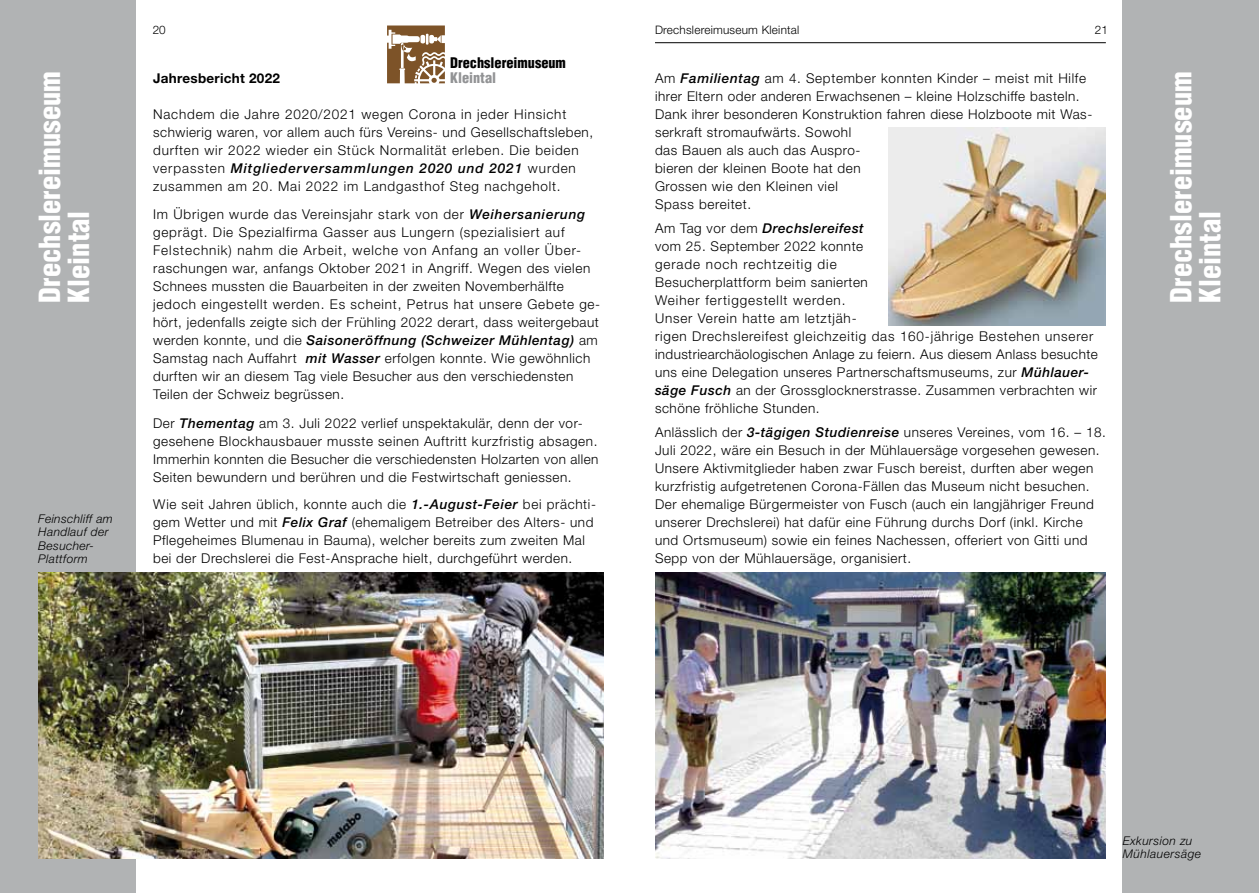
<style>
.page{position:relative;width:1259px;height:893px;background:#fff}
.page>*{position:absolute;margin:0;border:0;box-sizing:border-box;transform-origin:0 0}
.t1{font:900 condensed 28.5px/28.8px "Helvetica";color:#fff}
.t2{font:900 condensed 14.25px "Helvetica";color:#000}
.t3{font:900 condensed 14.25px "Helvetica";color:#929395}
.t4{font:300 13.5px/18px "Helvetica Neue";letter-spacing:.04em;color:#000}
.t5{font:300 13.5px/18px "Helvetica Neue";letter-spacing:.06em;color:#000}
.t6{font:700 13.5px "Helvetica Neue";letter-spacing:.02em;color:#000}
.t7{font:italic 300 12px/13.5px "Helvetica Neue";letter-spacing:.03em;color:#000}
.t8{font:300 11.7px "Helvetica Neue";letter-spacing:.02em;color:#000}
.s1{font-weight:500;font-style:italic}
</style>
<div class="page">
<hr style="left:655px;top:42px;width:451px;height:1px;background:#000">
<div style="left:0;top:0;width:136px;height:893px;background:#b1b3b4"></div>
<div style="left:1123px;top:0;width:136px;height:893px;background:#b1b3b4"></div>
<svg style="left:387px;top:26px;width:58px;height:57px"></svg>
<img style="left:38px;top:573px;width:566px;height:286px">
<img style="left:655px;top:572px;width:451px;height:287px">
<img style="left:889px;top:128px;width:216px;height:198px">
<p class="t8" style="left:153px;top:23px;width:15px">20</p>
<p class="t8" style="left:1095px;top:22px;width:15px">21</p>
<p class="t8" style="left:655px;top:23px;width:146px">Drechslereimuseum Kleintal</p>
<p class="t2" style="left:450px;top:54px;width:117px">Drechslereimuseum</p>
<p class="t3" style="left:450px;top:69px;width:48px">Kleintal</p>
<h1 class="t1" style="left:35px;top:303px;width:233px;rotate:-90deg">Drechslereimuseum<br>Kleintal</h1>
<p class="t4" style="left:655px;top:69px;width:439px">Am <span class="s1">Familientag</span> am 4. September konnten Kinder – meist mit Hilfe ihrer Eltern oder anderen Erwachsenen – kleine Holzschiffe basteln.<br>Dank ihrer besonderen Konstruktion fahren diese Holzboote mit Was&shy;serkraft stromaufwärts. Sowohl<br>das Bauen als auch das Auspro-<br>bieren der kleinen Boote hat den<br>Grossen wie den Kleinen viel<br>Spass bereitet.</p>
<p class="t6" style="left:153px;top:70px;width:128px">Jahresbericht 2022</p>
<p class="t5" style="left:153px;top:105px;width:441px">Nachdem die Jahre 2020/2021 wegen Corona in jeder Hinsicht schwierig waren, vor allem auch fürs Vereins- und Gesellschaftsleben, durften wir 2022 wieder ein Stück Normalität erleben. Die beiden verpassten <span class="s1">Mitgliederversammlungen 2020 und 2021</span> wurden zusammen am 20. Mai 2022 im Landgasthof Steg nachgeholt.</p>
<p class="t4" style="left:153px;top:205px;width:448px">Im Übrigen wurde das Vereinsjahr stark von der <span class="s1">Weihersanierung </span>geprägt. Die Spezialfirma Gasser aus Lungern (spezialisiert auf Felstechnik) nahm die Arbeit, welche von Anfang an voller Über&shy;raschungen war, anfangs Oktober 2021 in Angriff. Wegen des vielen Schnees mussten die Bauarbeiten in der zweiten Novemberhälfte jedoch eingestellt werden. Es scheint, Petrus hat unsere Gebete ge&shy;hört, jedenfalls zeigte sich der Frühling 2022 derart, dass weitergebaut werden konnte, und die <span class="s1">Saisoneröffnung (Schweizer Mühlentag)</span> am Samstag nach Auffahrt <span class="s1">mit Wasser</span> erfolgen konnte. Wie gewöhnlich durften wir an diesem Tag viele Besucher aus den verschiedensten Teilen der Schweiz begrüssen.</p>
<p class="t4" style="left:153px;top:414px;width:447px">Der <span class="s1">Thementag</span> am 3. Juli 2022 verlief unspektakulär, denn der vor&shy;gesehene Blockhausbauer musste seinen Auftritt kurzfristig absagen.<br>Immerhin konnten die Besucher die verschiedensten Holzarten von allen Seiten bewundern und berühren und die Festwirtschaft geniessen.</p>
<p class="t4" style="left:153px;top:495px;width:444px">Wie seit Jahren üblich, konnte auch die <span class="s1">1.-August-Feier</span> bei prächti&shy;gem Wetter und mit <span class="s1">Felix Graf</span> (ehemaligem Betreiber des Alters- und Pflegeheimes Blumenau in Bauma), welcher bereits zum zweiten Mal bei der Drechslerei die Fest-Ansprache hielt, durchgeführt werden.</p>
<p class="t4" style="left:655px;top:219px;width:444px">Am Tag vor dem <span class="s1">Drechslereifest<br></span>vom 25. September 2022 konnte<br>gerade noch rechtzeitig die<br>Besucherplattform beim sanierten<br>Weiher fertiggestellt werden.<br>Unser Verein hatte am letztjäh-<br>rigen Drechslereifest gleichzeitig das 160-jährige Bestehen unserer industriearchäologischen Anlage zu feiern. Aus diesem Anlass besuchte uns eine Delegation unseres Partnerschaftsmuseums, zur <span class="s1">Mühlauer&shy;säge Fusch</span> an der Grossglocknerstrasse. Zusammen verbrachten wir schöne fröhliche Stunden.</p>
<p class="t4" style="left:655px;top:423px;width:452px">Anlässlich der <span class="s1">3-tägigen Studienreise</span> unseres Vereines, vom 16. – 18.<br>Juli 2022, wäre ein Besuch in der Mühlauersäge vorgesehen gewesen.<br>Unsere Aktivmitglieder haben zwar Fusch bereist, durften aber wegen kurzfristig aufgetretenen Corona-Fällen das Museum nicht besuchen.<br>Der ehemalige Bürgermeister von Fusch (auch ein langjähriger Freund unserer Drechslerei) hat dafür eine Führung durchs Dorf (inkl. Kirche und Ortsmuseum) sowie ein feines Nachessen, offeriert von Gitti und Sepp von der Mühlauersäge, organisiert.</p>
<p class="t7" style="left:38px;top:512px;width:76px">Feinschliff am<br>Handlauf der<br>Besucher-<br>Plattform</p>
<h1 class="t1" style="left:1166px;top:303px;width:233px;rotate:-90deg">Drechslereimuseum<br>Kleintal</h1>
<p class="t7" style="left:1123px;top:833px;width:80px">Exkursion zu<br>Mühlauersäge</p>
</div>
